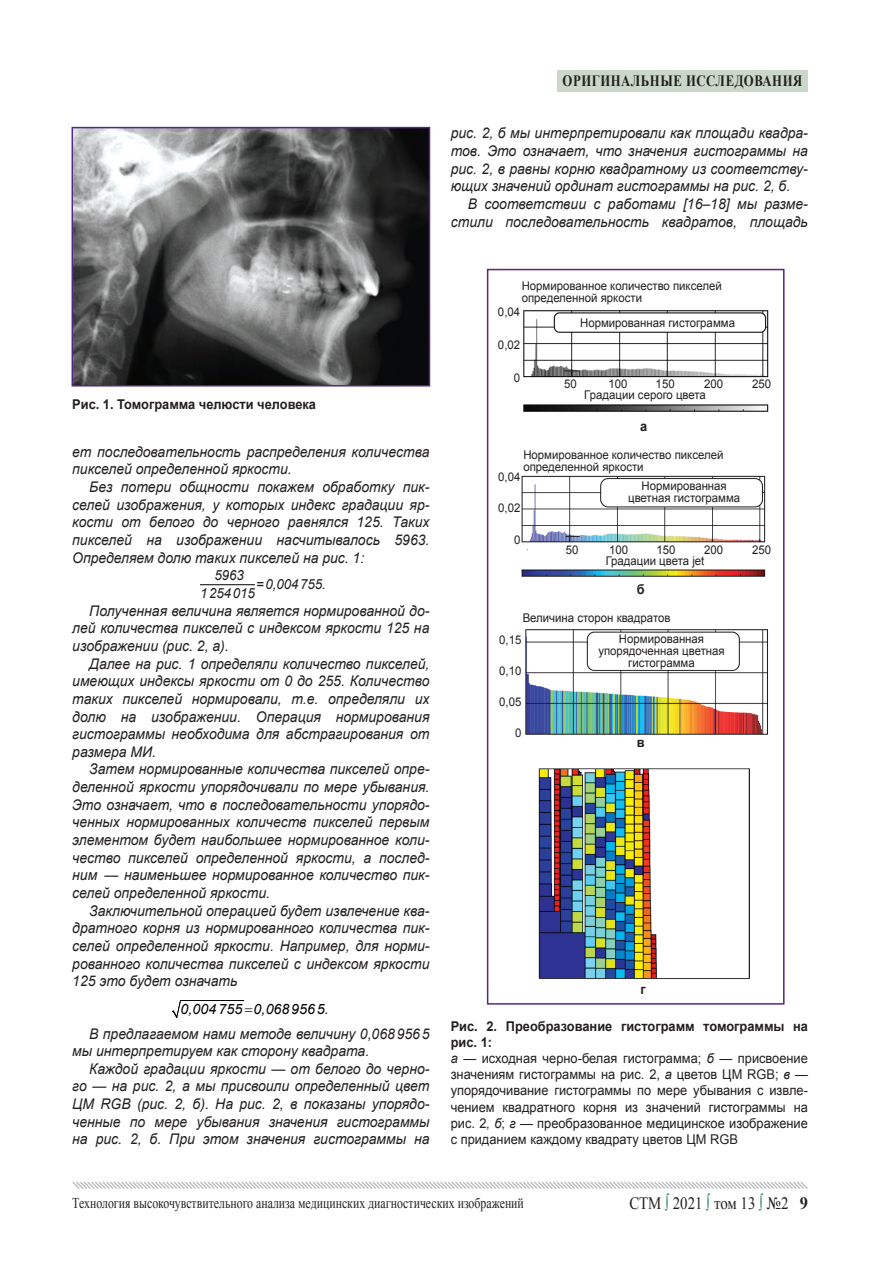
<style>
.page{position:relative;width:893px;height:1276px;background:#fff}
.page>*{position:absolute;margin:0;border:0;box-sizing:border-box;transform-origin:0 0}
.t1{font:17.4px "Times New Roman";color:#231f20;scale:.86 1}
.t2{font:700 15.75px "Times New Roman";letter-spacing:.04em;color:#231f20;scale:.81 1}
.Колонтитул{font:15px "Times New Roman";color:#231f20;scale:.79 1}
.Основной_текст{font:italic 14.7px/17.7px "Arial";color:#231f20;text-align:justify;scale:.95 1}
.t3{font:italic 14.25px "Arial";letter-spacing:.005em;color:#000}
.Основной_текст-2{font:italic 13.95px "Arial";color:#231f20;scale:.95 1}
.Подрис_подпись{font:13.5px/16.2px "Arial";color:#231f20;text-align:justify;scale:.95 1}
.Подрис_подпись-2{font:700 13.5px/16.2px "Arial";color:#231f20;scale:.95 1}
.Jdiagr{font:12px/12px "Arial";color:#231f20;text-align:center;scale:.95 1}
.Jsnos_copy{font:12px "Arial";letter-spacing:.005em;color:#231f20;scale:.95 1}
.s1{font-size:14.7px;color:#231f20}
.s2{font-style:italic}
.s3{color:#127c43}
.s4{font-weight:700}
</style>
<div class="page">
<svg style="left:72px;top:1181px;width:736px;height:8px"></svg>
<div style="left:557px;top:70px;width:251px;height:21px;background:#cbd8c9"></div>
<hr style="left:200px;top:584px;width:55px;height:1px;background:#231f20">
<img style="left:75px;top:130px;width:352px;height:253px">
<div style="left:72px;top:127px;width:358px;height:259px;border:2px solid #542685"></div>
<img style="left:525px;top:629px;width:243px;height:106px">
<img style="left:523px;top:310px;width:246px;height:102px">
<svg style="left:564px;top:370px;width:16px;height:1px"></svg>
<img style="left:521px;top:475px;width:245px;height:102px">
<svg style="left:566px;top:536px;width:14px;height:1px"></svg>
<img style="left:538px;top:768px;width:211px;height:211px">
<div style="left:487px;top:269px;width:297px;height:735px;border:2px solid #542685"></div>
<svg style="left:173px;top:1000px;width:72px;height:17px"></svg>
<p class="t2" style="left:563px;top:70px;width:297px">ОРИГИНАЛЬНЫЕ ИССЛЕДОВАНИЯ</p>
<p class="Основной_текст" style="left:451px;top:124px;width:377px">рис. 2, б мы интерпретировали как площади квадра&shy;тов. Это означает, что значения гистограммы на рис. 2, в равны корню квадратному из соответству&shy;ющих значений ординат гистограммы на рис. 2, б.</p>
<p class="Основной_текст" style="left:451px;top:195px;width:377px;text-align:right">В соответствии с работами [16–18] мы разме&shy;стили последовательность квадратов, площадь</p>
<p class="Подрис_подпись-2" style="left:72px;top:397px;width:258px">Рис. 1. Томограмма челюсти человека</p>
<p class="Основной_текст" style="left:72px;top:443px;width:377px">ет последовательность распределения количества пикселей определенной яркости.</p>
<p class="Основной_текст" style="left:72px;top:478px;width:377px;text-indent:17px">Без потери общности покажем обработку пик&shy;селей изображения, у которых индекс градации яр&shy;кости от белого до черного равнялся 125. Таких пикселей на изображении насчитывалось 5963.<br>Определяем долю таких пикселей на рис. 1:</p>
<p class="Основной_текст-2" style="left:214px;top:566px;width:33px">5963</p>
<p class="Основной_текст-2" style="left:256px;top:575px;width:75px">=0,004755.</p>
<p class="Основной_текст-2" style="left:200px;top:584px;width:59px">1254015</p>
<p class="Основной_текст" style="left:72px;top:602px;width:377px;text-indent:17px">Полученная величина является нормированной до&shy;лей количества пикселей с индексом яркости 125 на изображении (рис. 2, а).</p>
<p class="Основной_текст" style="left:72px;top:655px;width:377px;text-indent:17px">Далее на рис. 1 определяли количество пикселей, имеющих индексы яркости от 0 до 255. Количество таких пикселей нормировали, т.е. определяли их долю на изображении. Операция нормирования гистограммы необходима для абстрагирования от размера МИ.</p>
<p class="Основной_текст" style="left:72px;top:760px;width:377px;text-indent:17px">Затем нормированные количества пикселей опре&shy;деленной яркости упорядочивали по мере убывания.<br>Это означает, что в последовательности упорядо&shy;ченных нормированных количеств пикселей первым элементом будет наибольшее нормированное коли&shy;чество пикселей определенной яркости, а послед&shy;ним — наименьшее нормированное количество пик&shy;селей определенной яркости.</p>
<p class="Основной_текст" style="left:72px;top:902px;width:377px;text-indent:17px">Заключительной операцией будет извлечение ква&shy;дратного корня из нормированного количества пик&shy;селей определенной яркости. Например, для норми&shy;рованного количества пикселей с индексом яркости 125 это будет означать</p>
<p class="t3" style="left:180px;top:1000px;width:150px">0,004 755 0,0689565<span class="s1">.</span></p>
<p class="Основной_текст" style="left:72px;top:1024px;width:377px;text-indent:17px">В предлагаемом нами методе величину 0,0689565 мы интерпретируем как сторону квадрата.</p>
<p class="Основной_текст" style="left:72px;top:1060px;width:377px;text-indent:17px">Каждой градации яркости — от белого до черно&shy;го — на рис. 2, а мы присвоили определенный цвет ЦМ RGB (рис. 2, б). На рис. 2, в показаны упорядо&shy;ченные по мере убывания значения гистограммы на рис. 2, б. При этом значения гистограммы на</p>
<p class="Jdiagr" style="left:522px;top:280px;width:212px;text-align:left">Нормированное количество пикселей определенной яркости</p>
<p class="Jdiagr" style="left:580px;top:317px;width:164px">Нормированная гистограмма</p>
<p class="Jsnos_copy" style="left:498px;top:303px;width:25px">0,04</p>
<p class="Jsnos_copy" style="left:498px;top:336px;width:25px">0,02</p>
<p class="Jsnos_copy" style="left:514px;top:369px;width:8px">0</p>
<p class="Jsnos_copy" style="left:564px;top:376px;width:15px">50</p>
<p class="Jsnos_copy" style="left:608px;top:376px;width:22px">100</p>
<p class="Jsnos_copy" style="left:656px;top:376px;width:22px">150</p>
<p class="Jsnos_copy" style="left:704px;top:376px;width:22px">200</p>
<p class="Jsnos_copy" style="left:752px;top:376px;width:22px">250</p>
<p class="Jdiagr" style="left:584px;top:388px;width:130px">Градации серого цвета</p>
<p class="Подрис_подпись-2" style="left:640px;top:418px;width:9px">а</p>
<p class="Jdiagr" style="left:523px;top:448px;width:212px;text-align:left">Нормированное количество пикселей определенной яркости</p>
<p class="Jsnos_copy" style="left:498px;top:468px;width:25px">0,04</p>
<p class="Jsnos_copy" style="left:498px;top:500px;width:25px">0,02</p>
<p class="Jsnos_copy" style="left:514px;top:531px;width:8px">0</p>
<p class="Jdiagr" style="left:628px;top:480px;width:120px">Нормированная цветная гистограмма</p>
<p class="Jsnos_copy" style="left:566px;top:542px;width:15px">50</p>
<p class="Jsnos_copy" style="left:609px;top:542px;width:22px">100</p>
<p class="Jsnos_copy" style="left:656px;top:542px;width:22px">150</p>
<p class="Jsnos_copy" style="left:704px;top:542px;width:22px">200</p>
<p class="Jsnos_copy" style="left:752px;top:542px;width:22px">250</p>
<p class="Jdiagr" style="left:606px;top:554px;width:105px">Градации цвета jet</p>
<p class="Подрис_подпись-2" style="left:637px;top:581px;width:10px">б</p>
<p class="Jdiagr" style="left:523px;top:612px;width:157px">Величина сторон квадратов</p>
<p class="Jdiagr" style="left:598px;top:632px;width:134px">Нормированная упорядоченная цветная гистограмма</p>
<p class="Jsnos_copy" style="left:499px;top:632px;width:25px">0,15</p>
<p class="Jsnos_copy" style="left:499px;top:663px;width:25px">0,10</p>
<p class="Jsnos_copy" style="left:499px;top:694px;width:25px">0,05</p>
<p class="Jsnos_copy" style="left:515px;top:725px;width:8px">0</p>
<p class="Подрис_подпись-2" style="left:637px;top:734px;width:10px">в</p>
<p class="Подрис_подпись-2" style="left:640px;top:981px;width:7px">г</p>
<p class="Подрис_подпись-2" style="left:451px;top:1018px;width:377px">Рис. 2. Преобразование гистограмм томограммы на рис. 1:</p>
<p class="Подрис_подпись" style="left:451px;top:1050px;width:377px"><span class="s2">а</span> — исходная черно-белая гистограмма; <span class="s2">б</span> — присвоение значениям гистограммы на рис. 2, <span class="s2">а</span> цветов ЦМ RGB; <span class="s2">в</span> — упорядочивание гистограммы по мере убывания с извле&shy;чением квадратного корня из значений гистограммы на рис. 2<span class="s2">, б</span>; <span class="s2">г</span> — преобразованное медицинское изображение с приданием каждому квадрату цветов ЦМ RGB</p>
<p class="Колонтитул" style="left:72px;top:1192px;width:573px">Технология высокочувствительного анализа медицинских диагностических изображений</p>
<p class="t1" style="left:629px;top:1191px;width:209px">СТМ <span class="s3">∫</span> 2021 <span class="s3">∫</span> том 13 <span class="s3">∫</span> №2 <span class="s4">9</span></p>
</div>
